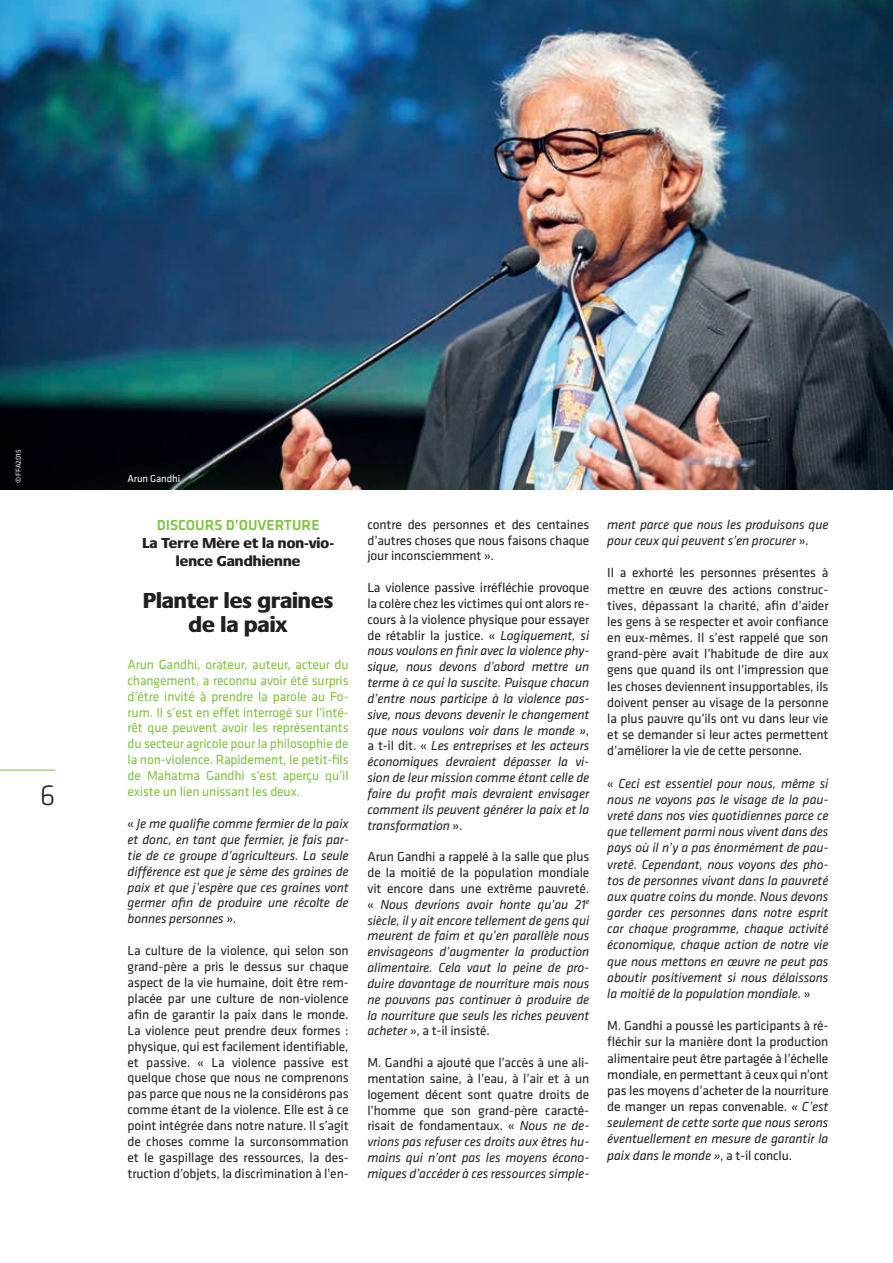
<style>
.page{position:relative;width:893px;height:1263px;background:#fff}
.page>*{position:absolute;margin:0;border:0;box-sizing:border-box;transform-origin:0 0}
.t1{font:300 30px "Klavika";color:#231f20}
.t2{font:800 22.5px/24.2px "Praxis";color:#231f20;text-align:center}
.t3{font:800 15px/18.1px "Praxis";letter-spacing:.005em;color:#231f20;text-align:center}
.t4{font:500 15px "Klavika";color:#7fc241}
.t5{font:italic 13.5px/15.9px "Klavika";letter-spacing:-.01em;color:#231f20;text-align:justify}
.t6{font:13.5px/16.2px "Klavika";letter-spacing:-.01em;color:#231f20;text-align:justify}
.t7{font:13.5px/15.9px "Klavika";letter-spacing:-.01em;color:#7fc241;text-align:justify}
.t8{font:10.5px "Klavika";letter-spacing:-.01em;color:#fff}
.t9{font:7.5px "Klavika";color:#fff}
.s1{font-style:normal}
.s2{font-style:italic}
</style>
<div class="page">
<hr style="left:0;top:770px;width:55px;height:1px;background:#7fc241">
<img style="left:0;top:0;width:893px;height:490px">
<p class="t9" style="left:14px;top:483px;width:35px;rotate:-90deg">© FFA2015</p>
<h1 class="t1" style="left:40px;top:779px;width:17px">6</h1>
<p class="t8" style="left:128px;top:473px;width:54px">Arun Gandhi</p>
<p class="t4" style="left:157px;top:517px;width:164px">DISCOURS D’OUVERTURE</p>
<p class="t3" style="left:142px;top:534px;width:193px">La Terre Mère et la non-vio&shy;lence Gandhienne</p>
<h2 class="t2" style="left:143px;top:588px;width:192px">Planter les graines de la paix</h2>
<p class="t7" style="left:128px;top:657px;width:223px">Arun Gandhi, orateur, auteur, acteur du changement, a reconnu avoir été surpris d’être invité à prendre la parole au Fo&shy;rum. Il s’est en effet interrogé sur l’inté&shy;rêt que peuvent avoir les représentants du secteur agricole pour la philosophie de la non-violence. Rapidement, le petit-fils de Mahatma Gandhi s’est aperçu qu’il existe un lien unissant les deux.</p>
<p class="t5" style="left:128px;top:816px;width:223px"><span class="s1">«</span> Je me qualifie comme fermier de la paix et donc, en tant que fermier, je fais par&shy;tie de ce groupe d’agriculteurs. La seule différence est que je sème des graines de paix et que j’espère que ces graines vont germer afin de produire une récolte de bonnes personnes <span class="s1">».</span></p>
<p class="t6" style="left:128px;top:943px;width:223px">La culture de la violence, qui selon son grand-père a pris le dessus sur chaque aspect de la vie humaine, doit être rem&shy;placée par une culture de non-violence afin de garantir la paix dans le monde.<br>La violence peut prendre deux formes : physique, qui est facilement identifiable, et passive. « La violence passive est quelque chose que nous ne comprenons pas parce que nous ne la considérons pas comme étant de la violence. Elle est à ce point intégrée dans notre nature. Il s’agit de choses comme la surconsommation et le gaspillage des ressources, la des&shy;truction d’objets, la discrimination à l’en-</p>
<p class="t6" style="left:367px;top:517px;width:223px;line-height:15.8px">contre des personnes et des centaines d’autres choses que nous faisons chaque jour inconsciemment ».</p>
<p class="t5" style="left:367px;top:580px;width:223px"><span class="s1">La violence passive irréfléchie provoque la colère chez les victimes qui ont alors re&shy;cours à la violence physique pour essayer de rétablir la justice. «</span> Logiquement, si nous voulons en finir avec la violence phy&shy;sique, nous devons d’abord mettre un terme à ce qui la suscite. Puisque chacun d’entre nous participe à la violence pas&shy;sive, nous devons devenir le changement que nous voulons voir dans le monde »<span class="s1">, a t-il dit. «</span> Les entreprises et les acteurs économiques devraient dépasser la vi&shy;sion de leur mission comme étant celle de faire du profit mais devraient envisager comment ils peuvent générer la paix et la transformation <span class="s1">».</span></p>
<p class="t5" style="left:367px;top:849px;width:223px"><span class="s1">Arun Gandhi a rappelé à la salle que plus de la moitié de la population mondiale vit encore dans une extrême pauvreté. «</span> Nous devrions avoir honte qu’au 21<sup>e </sup>siècle, il y ait encore tellement de gens qui meurent de faim et qu’en parallèle nous envisageons d’augmenter la production alimentaire. Cela vaut la peine de pro&shy;duire davantage de nourriture mais nous ne pouvons pas continuer à produire de la nourriture que seuls les riches peuvent acheter <span class="s1">», a t-il insisté.</span></p>
<p class="t6" style="left:367px;top:1055px;width:223px;line-height:15.8px">M. Gandhi a ajouté que l’accès à une ali&shy;mentation saine, à l’eau, à l’air et à un logement décent sont quatre droits de l’homme que son grand-père caracté&shy;risait de fondamentaux. « <span class="s2">Nous ne de&shy;vrions pas refuser ces droits aux êtres hu&shy;mains qui n’ont pas les moyens écono&shy;miques d’accéder à ces ressources simple-</span></p>
<p class="t5" style="left:607px;top:516px;width:223px">ment parce que nous les produisons que pour ceux qui peuvent s’en procurer <span class="s1">».</span></p>
<p class="t6" style="left:607px;top:565px;width:223px">Il a exhorté les personnes présentes à mettre en œuvre des actions construc&shy;tives, dépassant la charité, afin d’aider les gens à se respecter et avoir confiance en eux-mêmes. Il s’est rappelé que son grand-père avait l’habitude de dire aux gens que quand ils ont l’impression que les choses deviennent insupportables, ils doivent penser au visage de la personne la plus pauvre qu’ils ont vu dans leur vie et se demander si leur actes permettent d’améliorer la vie de cette personne.</p>
<p class="t5" style="left:607px;top:775px;width:223px"><span class="s1">«</span> Ceci est essentiel pour nous, même si nous ne voyons pas le visage de la pau&shy;vreté dans nos vies quotidiennes parce ce que tellement parmi nous vivent dans des pays où il n’y a pas énormément de pau&shy;vreté. Cependant, nous voyons des pho&shy;tos de personnes vivant dans la pauvreté aux quatre coins du monde. Nous devons garder ces personnes dans notre esprit car chaque programme, chaque activité économique, chaque action de notre vie que nous mettons en œuvre ne peut pas aboutir positivement si nous délaissons la moitié de la population mondiale. <span class="s1">»</span></p>
<p class="t6" style="left:607px;top:1018px;width:223px">M. Gandhi a poussé les participants à ré&shy;fléchir sur la manière dont la production alimentaire peut être partagée à l’échelle mondiale, en permettant à ceux qui n’ont pas les moyens d’acheter de la nourriture de manger un repas convenable. <span class="s2">« C’est seulement de cette sorte que nous serons éventuellement en mesure de garantir la paix dans le monde »</span>, a t-il conclu.</p>
</div>
